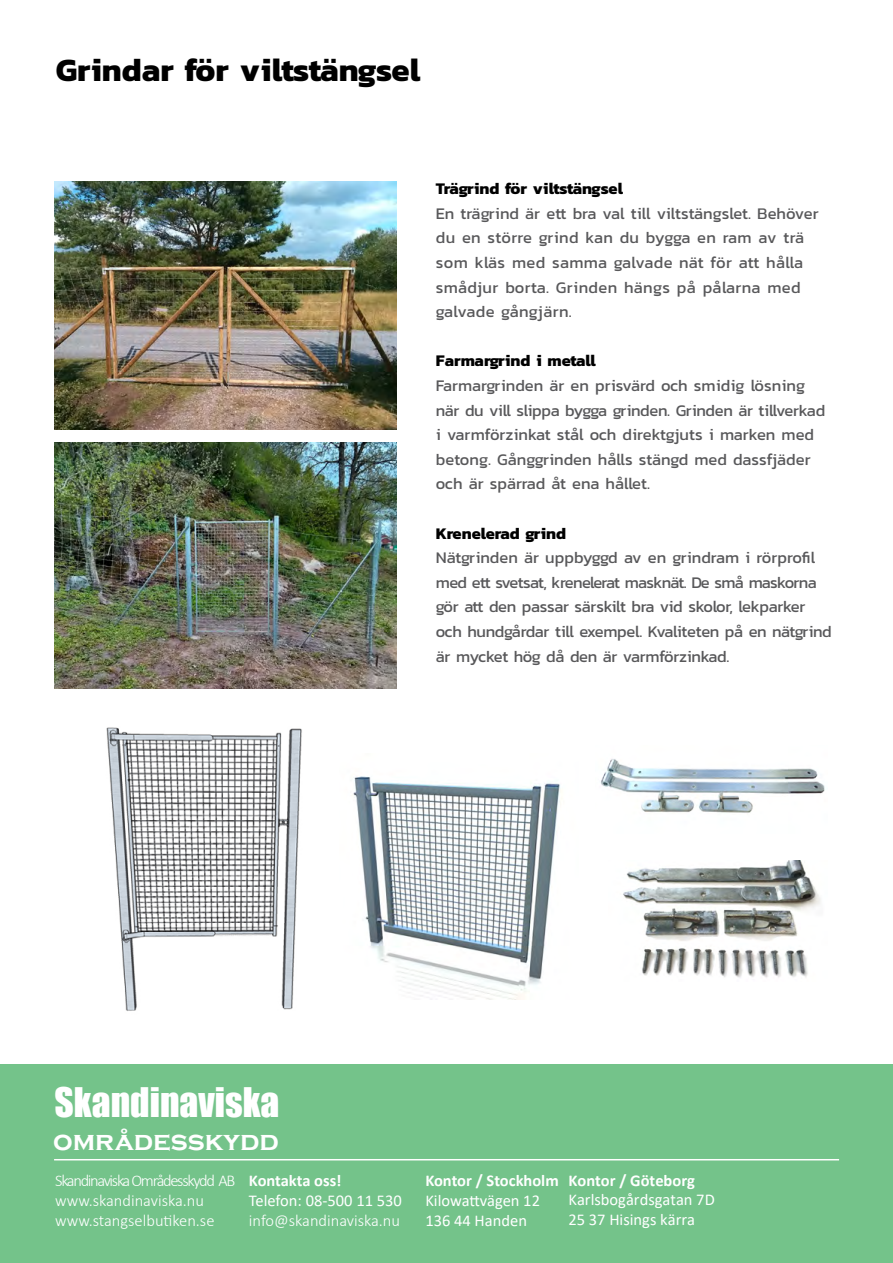
<style>
.page{position:relative;width:893px;height:1263px;background:#fff}
.page>*{position:absolute;margin:0;border:0;box-sizing:border-box;transform-origin:0 0}
.t1{font:37.5px "Impact";color:#fff}
.t2{font:700 33px "Kanit";color:#000}
.t3{font:700 27.45px "Copperplate Gothic";color:#fff}
.t4{font:16.5px/24.6px "Kanit";color:#58585a}
.t5{font:16.5px/24.6px "Kanit";letter-spacing:-.02em;color:#58585a}
.t6{font:300 16.5px/19.8px "Calibri";letter-spacing:-.005em;color:#fff}
.t7{font:16.5px/19.8px "Calibri";color:#fff}
.t8{font:700 16.5px "Kanit";color:#000}
.t9{font:700 16.5px "Calibri";color:#fff}
</style>
<div class="page">
<div style="left:0;top:1064px;width:893px;height:199px;background:#74c38a"></div>
<hr style="left:54px;top:1159px;width:785px;height:1px;background:#fff">
<img style="left:54px;top:442px;width:343px;height:246px">
<img style="left:54px;top:182px;width:343px;height:247px">
<img style="left:106px;top:727px;width:196px;height:284px">
<img style="left:601px;top:759px;width:224px;height:54px">
<img style="left:623px;top:861px;width:198px;height:117px">
<img style="left:353px;top:776px;width:208px;height:223px">
<h2 class="t2" style="left:56px;top:44px;width:366px">Grindar för viltstängsel</h2>
<h2 class="t2" style="left:53px;top:44px;width:294px">Mo tageanvisning:</h2>
<p class="t8" style="left:436px;top:176px;width:189px">Trägrind för viltstängsel</p>
<p class="t4" style="left:436px;top:201px;width:385px">En trägrind är ett bra val till viltstängslet. Behöver du en större grind kan du bygga en ram av trä som kläs med samma galvade nät för att hålla smådjur borta. Grinden hängs på pålarna med galvade gångjärn.</p>
<p class="t8" style="left:436px;top:348px;width:161px">Farmargrind i metall</p>
<p class="t4" style="left:436px;top:373px;width:391px">Farmargrinden är en prisvärd och smidig lösning när du vill slippa bygga grinden. Grinden är tillverkad i varmförzinkat stål och direktgjuts i marken med betong. Gånggrinden hålls stängd med dassfjäder och är spärrad åt ena hållet.</p>
<p class="t8" style="left:436px;top:520px;width:132px">Krenelerad grind</p>
<p class="t5" style="left:436px;top:545px;width:397px">Nätgrinden är uppbyggd av en grindram i rörprofil med ett svetsat, krenelerat masknät. De små maskorna gör att den passar särskilt bra vid skolor, lekparker och hundgårdar till exempel. Kvaliteten på en nätgrind är mycket hög då den är varmförzinkad.</p>
<h1 class="t1" style="left:55px;top:1073px;width:226px">Skandinaviska</h1>
<h3 class="t3" style="left:53px;top:1125px;width:227px">områdesskydd</h3>
<p class="t6" style="left:55px;top:1170px;width:182px">Skandinaviska Områdesskydd AB www.skandinaviska.nu www.stangselbutiken.se</p>
<p class="t9" style="left:425px;top:1169px;width:135px">Kontor / Stockholm</p>
<p class="t9" style="left:249px;top:1169px;width:94px">Kontakta oss!</p>
<p class="t7" style="left:249px;top:1190px;width:154px">Telefon: 08-500 11 530</p>
<p class="t6" style="left:249px;top:1210px;width:153px">info@skandinaviska.nu</p>
<p class="t7" style="left:425px;top:1190px;width:116px">Kilowattvägen 12<br>136 44 Handen</p>
<p class="t9" style="left:568px;top:1168px;width:128px">Kontor / Göteborg</p>
<p class="t7" style="left:568px;top:1189px;width:148px">Karlsbogårdsgatan 7D<br>25 37 Hisings kärra</p>
</div>
